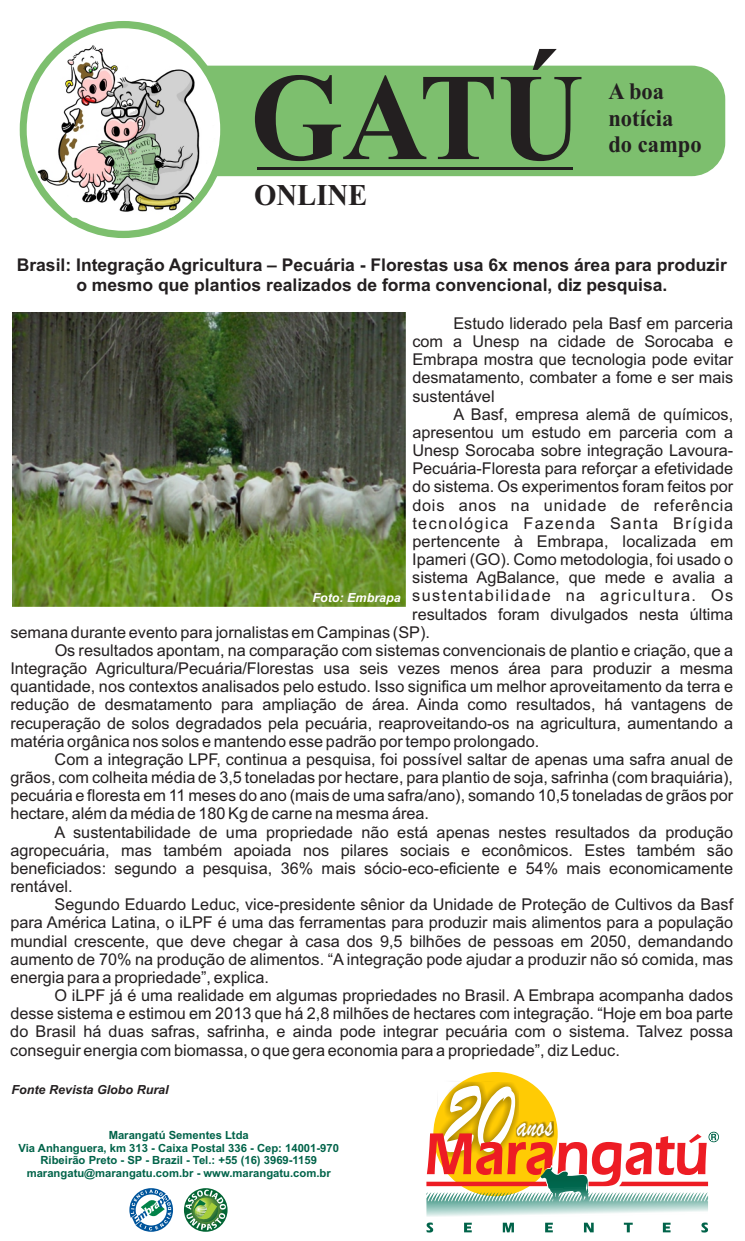
<style>
.page{position:relative;width:745px;height:1241px;background:#fff}
.page>*{position:absolute;margin:0;border:0;box-sizing:border-box;transform-origin:0 0}
.t1{font:700 123.88px "Times New Roman";color:#231f20;scale:.95 1}
.t2{font:107.75px "Brush Script";color:#fff;scale:.74 1}
.t3{font:35px "Brush Script";color:#fff;scale:.74 1}
.t4{font:700 30.12px "Times New Roman";color:#231f20;scale:.95 1}
.t5{font:700 23.62px/26.1px "Times New Roman";color:#231f20;scale:.95 1}
.t6{font:700 17.5px/19.5px "Arial";color:#231f20;text-align:center}
.t7{font:16.25px/18.1px "Arial";color:#231f20;text-align:justify}
.t8{font:16.25px "Arial";letter-spacing:.085em;color:#231f20}
.t9{font:16.25px "Arial";letter-spacing:.045em;color:#231f20}
.t10{font:italic 700 12.5px "Arial";color:#231f20}
.t11{font:italic 700 12.5px "Arial";color:#fff}
.t12{font:700 11.25px/12.6px "Arial";color:#006349;text-align:center}
</style>
<div class="page">
<div style="left:160px;top:66px;width:564px;height:110px;background:#7dbf6e;border-radius:34px"></div>
<hr style="left:257px;top:166px;width:316px;height:3px;background:#231f20">
<div style="left:20px;top:21px;width:207px;height:217px;background:#7dbf6e;border-radius:50%"></div>
<div style="left:27px;top:28px;width:193px;height:203px;background:#fff;border-radius:50%"></div>
<img style="left:32px;top:41px;width:183px;height:177px">
<svg style="left:129px;top:1188px;width:44px;height:43px"></svg>
<svg style="left:184px;top:1187px;width:43px;height:44px"></svg>
<svg style="left:185px;top:1189px;width:41px;height:40px"></svg>
<svg style="left:433px;top:1071px;width:124px;height:124px"></svg>
<svg style="left:426px;top:1080px;width:292px;height:136px"></svg>
<svg style="left:426px;top:1222px;width:281px;height:10px"></svg>
<img style="left:12px;top:312px;width:393px;height:295px">
<h1 class="t1" style="left:250px;top:75px;width:352px">GATÚ</h1>
<h3 class="t4" style="left:254px;top:184px;width:121px">ONLINE</h3>
<h3 class="t5" style="left:608px;top:81px;width:100px">A boa notícia do campo</h3>
<p class="t6" style="left:17px;top:257px;width:711px">Brasil: Integração Agricultura – Pecuária - Florestas usa 6x menos área para produzir o mesmo que plantios realizados de forma convencional, diz pesquisa.</p>
<p class="t7" style="left:412px;top:315px;width:322px;text-indent:41px">Estudo liderado pela Basf em parceria com a Unesp na cidade de Sorocaba e Embrapa mostra que tecnologia pode evitar desmatamento, combater a fome e ser mais sustentável</p>
<p class="t7" style="left:453px;top:406px;width:281px">A Basf, empresa alemã de químicos,</p>
<p class="t7" style="left:412px;top:424px;width:322px">apresentou um estudo em parceria com a</p>
<p class="t7" style="left:412px;top:442px;width:322px">Unesp Sorocaba sobre integração Lavoura-</p>
<p class="t7" style="left:412px;top:461px;width:322px">Pecuária-Floresta para reforçar a efetividade</p>
<p class="t7" style="left:412px;top:479px;width:322px">do sistema. Os experimentos foram feitos por</p>
<p class="t9" style="left:412px;top:498px;width:322px">dois anos na unidade de referência</p>
<p class="t8" style="left:412px;top:517px;width:322px">tecnológica Fazenda Santa Brígida</p>
<p class="t7" style="left:412px;top:533px;width:322px">pertencente à Embrapa, localizada em</p>
<p class="t7" style="left:412px;top:551px;width:322px">Ipameri (GO). Como metodologia, foi usado o</p>
<p class="t7" style="left:412px;top:570px;width:322px">sistema AgBalance, que mede e avalia a</p>
<p class="t8" style="left:412px;top:589px;width:322px">sustentabilidade na agricultura. Os</p>
<p class="t7" style="left:412px;top:606px;width:322px">resultados foram divulgados nesta última</p>
<p class="t7" style="left:10px;top:624px;width:421px">semana durante evento para jornalistas em Campinas (SP).</p>
<p class="t7" style="left:55px;top:642px;width:679px">Os resultados apontam, na comparação com sistemas convencionais de plantio e criação, que a</p>
<p class="t7" style="left:10px;top:660px;width:723px">Integração Agricultura/Pecuária/Florestas usa seis vezes menos área para produzir a mesma</p>
<p class="t7" style="left:10px;top:678px;width:723px">quantidade, nos contextos analisados pelo estudo. Isso significa um melhor aproveitamento da terra e</p>
<p class="t7" style="left:10px;top:697px;width:723px">redução de desmatamento para ampliação de área. Ainda como resultados, há vantagens de</p>
<p class="t7" style="left:10px;top:715px;width:723px">recuperação de solos degradados pela pecuária, reaproveitando-os na agricultura, aumentando a</p>
<p class="t7" style="left:10px;top:733px;width:530px">matéria orgânica nos solos e mantendo esse padrão por tempo prolongado.</p>
<p class="t7" style="left:55px;top:751px;width:679px">Com a integração LPF, continua a pesquisa, foi possível saltar de apenas uma safra anual de</p>
<p class="t7" style="left:10px;top:769px;width:723px">grãos, com colheita média de 3,5 toneladas por hectare, para plantio de soja, safrinha (com braquiária),</p>
<p class="t7" style="left:10px;top:787px;width:723px">pecuária e floresta em 11 meses do ano (mais de uma safra/ano), somando 10,5 toneladas de grãos por</p>
<p class="t7" style="left:10px;top:806px;width:420px">hectare, além da média de 180 Kg de carne na mesma área.</p>
<p class="t7" style="left:55px;top:824px;width:679px">A sustentabilidade de uma propriedade não está apenas nestes resultados da produção</p>
<p class="t7" style="left:10px;top:842px;width:723px">agropecuária, mas também apoiada nos pilares sociais e econômicos. Estes também são</p>
<p class="t7" style="left:10px;top:860px;width:723px">beneficiados: segundo a pesquisa, 36% mais sócio-eco-eficiente e 54% mais economicamente</p>
<p class="t7" style="left:10px;top:878px;width:64px">rentável.</p>
<p class="t7" style="left:55px;top:896px;width:679px">Segundo Eduardo Leduc, vice-presidente sênior da Unidade de Proteção de Cultivos da Basf</p>
<p class="t7" style="left:10px;top:914px;width:723px">para América Latina, o iLPF é uma das ferramentas para produzir mais alimentos para a população</p>
<p class="t7" style="left:10px;top:933px;width:723px">mundial crescente, que deve chegar à casa dos 9,5 bilhões de pessoas em 2050, demandando</p>
<p class="t7" style="left:10px;top:951px;width:723px">aumento de 70% na produção de alimentos. “A integração pode ajudar a produzir não só comida, mas</p>
<p class="t7" style="left:10px;top:969px;width:260px">energia para a propriedade”, explica.</p>
<p class="t7" style="left:55px;top:987px;width:679px">O iLPF já é uma realidade em algumas propriedades no Brasil. A Embrapa acompanha dados</p>
<p class="t7" style="left:10px;top:1005px;width:723px">desse sistema e estimou em 2013 que há 2,8 milhões de hectares com integração. “Hoje em boa parte</p>
<p class="t7" style="left:10px;top:1023px;width:723px">do Brasil há duas safras, safrinha, e ainda pode integrar pecuária com o sistema. Talvez possa</p>
<p class="t7" style="left:10px;top:1042px;width:610px">conseguir energia com biomassa, o que gera economia para a propriedade”, diz Leduc.</p>
<p class="t11" style="left:312px;top:592px;width:90px">Foto: Embrapa</p>
<p class="t10" style="left:12px;top:1084px;width:158px">Fonte Revista Globo Rural</p>
<p class="t12" style="left:18px;top:1129px;width:322px">Marangatú Sementes Ltda<br>Via Anhanguera, km 313 - Caixa Postal 336 - Cep: 14001-970<br>Ribeirão Preto - SP - Brazil - Tel.: +55 (16) 3969-1159 marangatu@marangatu.com.br - www.marangatu.com.br</p>
<h2 class="t2" style="left:442px;top:1087px;width:95px">20</h2>
<h3 class="t3" style="left:516px;top:1114px;width:50px">anos</h3>
</div>
